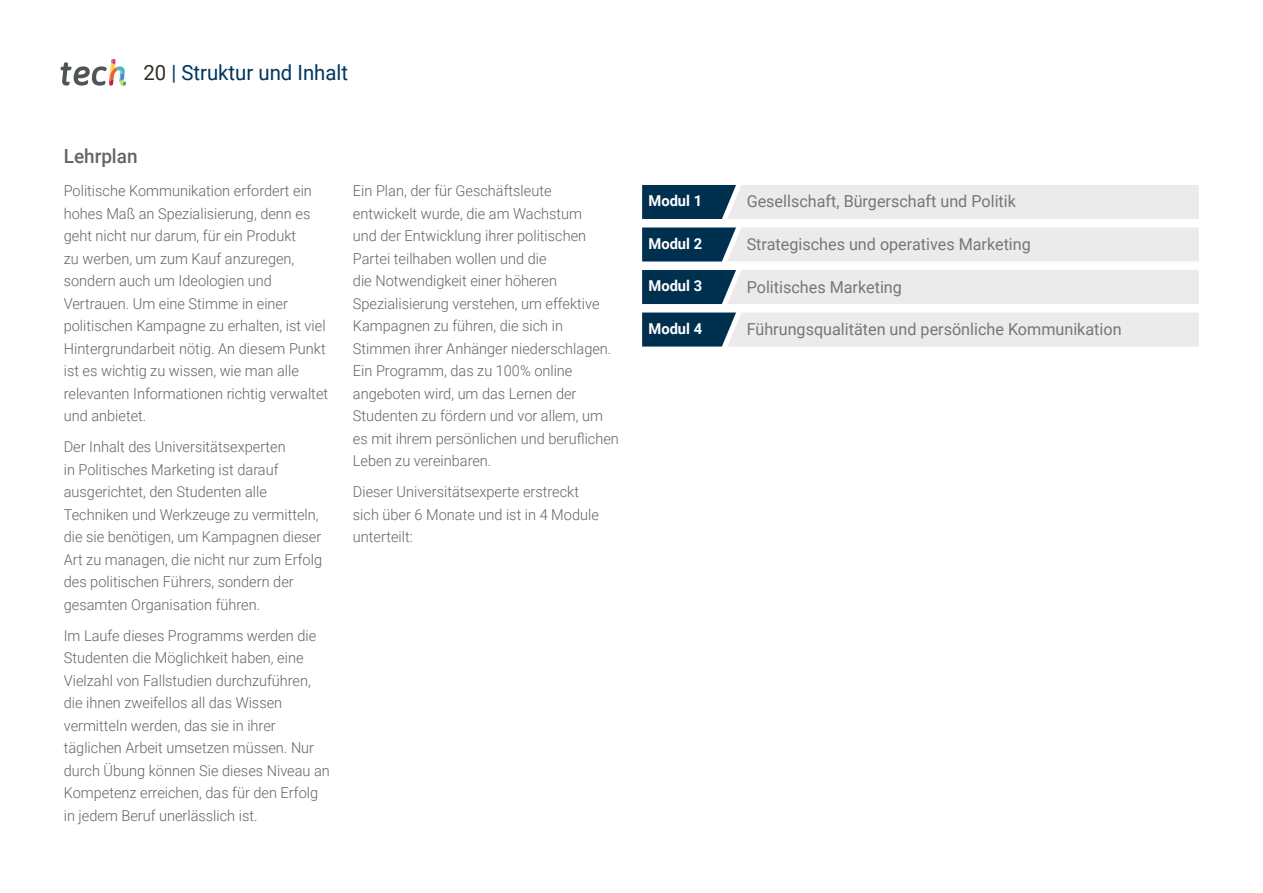
<style>
.page{position:relative;width:1263px;height:893px;background:#fff}
.page>*{position:absolute;margin:0;border:0;box-sizing:border-box;transform-origin:0 0}
.t1{font:21px "Roboto";color:#00355e}
.t2{font:500 19.5px "Roboto";color:#61646a}
.t3{font:16.5px "Roboto";color:#74777b}
.t4{font:300 15px/22.5px "Roboto";color:#61646a}
.t5{font:700 15px "Roboto";color:#fff}
.s1{color:#312e20}
</style>
<div class="page">
<svg style="left:61px;top:59px;width:65px;height:27px"></svg>
<svg style="left:642px;top:227px;width:557px;height:34px;background:#c6ced2"></svg>
<svg style="left:642px;top:185px;width:557px;height:34px;background:#c5ced2"></svg>
<svg style="left:642px;top:270px;width:557px;height:34px;background:#c5ced2"></svg>
<svg style="left:642px;top:313px;width:557px;height:34px;background:#c6ced2"></svg>
<h1 class="t1" style="left:144px;top:57px;width:206px"><span class="s1">20</span> | Struktur und Inhalt</h1>
<h2 class="t2" style="left:64px;top:143px;width:75px">Lehrplan</h2>
<p class="t4" style="left:64px;top:179px;width:266px">Politische Kommunikation erfordert ein hohes Maß an Spezialisierung, denn es geht nicht nur darum, für ein Produkt<br>zu werben, um zum Kauf anzuregen, sondern auch um Ideologien und Vertrauen. Um eine Stimme in einer politischen Kampagne zu erhalten, ist viel Hintergrundarbeit nötig. An diesem Punkt ist es wichtig zu wissen, wie man alle relevanten Informationen richtig verwaltet und anbietet.</p>
<p class="t4" style="left:64px;top:435px;width:260px">Der Inhalt des Universitätsexperten<br>in Politisches Marketing ist darauf ausgerichtet, den Studenten alle Techniken und Werkzeuge zu vermitteln, die sie benötigen, um Kampagnen dieser Art zu managen, die nicht nur zum Erfolg des politischen Führers, sondern der gesamten Organisation führen.</p>
<p class="t4" style="left:64px;top:624px;width:268px">Im Laufe dieses Programms werden die Studenten die Möglichkeit haben, eine Vielzahl von Fallstudien durchzuführen, die ihnen zweifellos all das Wissen vermitteln werden, das sie in ihrer täglichen Arbeit umsetzen müssen. Nur durch Übung können Sie dieses Niveau an Kompetenz erreichen, das für den Erfolg in jedem Beruf unerlässlich ist.</p>
<p class="t4" style="left:353px;top:179px;width:267px">Ein Plan, der für Geschäftsleute entwickelt wurde, die am Wachstum<br>und der Entwicklung ihrer politischen Partei teilhaben wollen und die<br>die Notwendigkeit einer höheren Spezialisierung verstehen, um effektive Kampagnen zu führen, die sich in Stimmen ihrer Anhänger niederschlagen.<br>Ein Programm, das zu 100% online angeboten wird, um das Lernen der Studenten zu fördern und vor allem, um es mit ihrem persönlichen und beruflichen Leben zu vereinbaren.</p>
<p class="t4" style="left:353px;top:480px;width:247px">Dieser Universitätsexperte erstreckt sich über 6 Monate und ist in 4 Module unterteilt:</p>
<p class="t5" style="left:648px;top:190px;width:55px">Modul 1</p>
<p class="t5" style="left:648px;top:233px;width:55px">Modul 2</p>
<p class="t5" style="left:648px;top:275px;width:55px">Modul 3</p>
<p class="t5" style="left:648px;top:318px;width:55px">Modul 4</p>
<p class="t3" style="left:747px;top:190px;width:271px">Gesellschaft, Bürgerschaft und Politik</p>
<p class="t3" style="left:747px;top:233px;width:286px">Strategisches und operatives Marketing</p>
<p class="t3" style="left:747px;top:275px;width:157px">Politisches Marketing</p>
<p class="t3" style="left:747px;top:318px;width:376px">Führungsqualitäten und persönliche Kommunikation</p>
</div>
